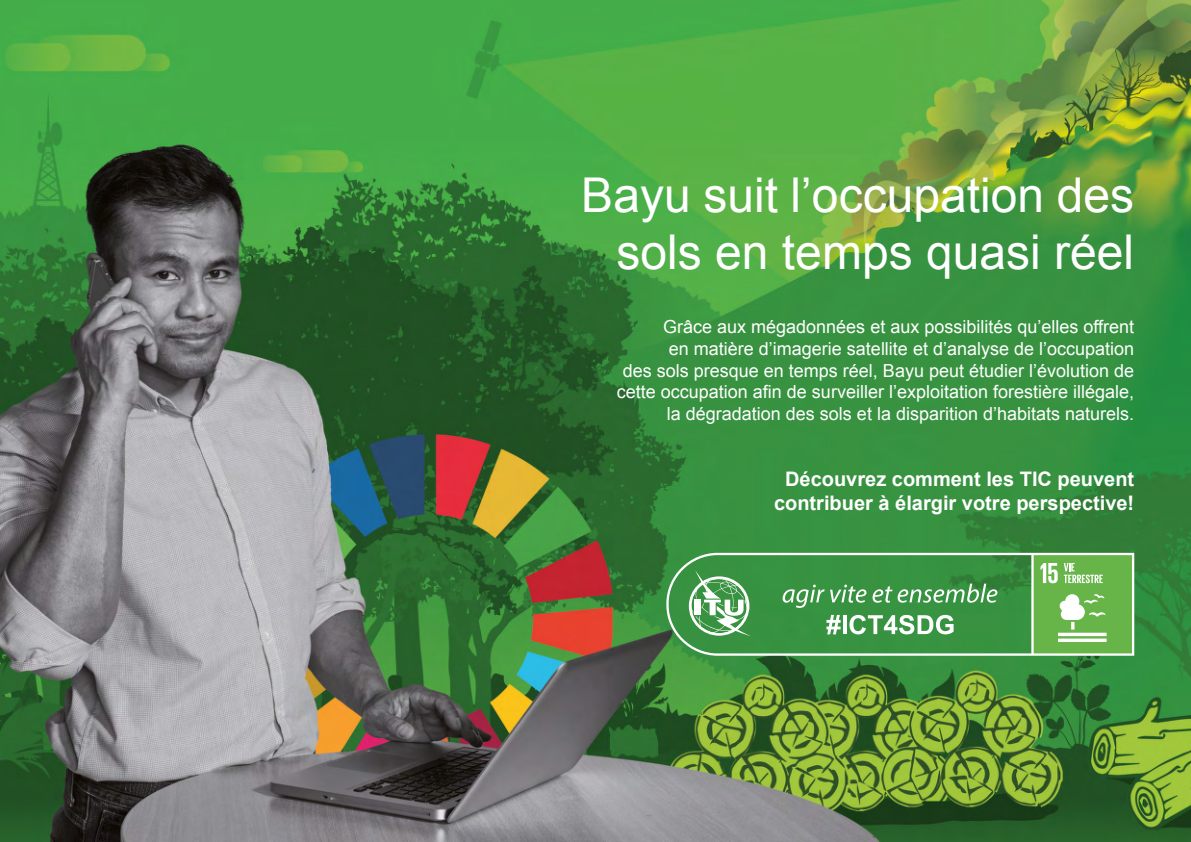
<style>
.page{position:relative;width:1191px;height:842px;background:#fff}
.page>*{position:absolute;margin:0;border:0;box-sizing:border-box;transform-origin:0 0}
.SDGs-title-right{font:48px/57.6px "Arial";color:#fff;text-align:right}
.SDGs-slogan-right{font:700 20px/24px "Arial";color:#fff;text-align:center}
.SDGs-text-right{font:18px/21.6px "Arial";color:#fff;text-align:right}
</style>
<div class="page">
<img style="left:0;top:0;width:1191px;height:842px">
<svg style="left:666px;top:553px;width:468px;height:103px;background:#5da75e"></svg>
<p class="SDGs-title-right" style="left:581px;top:166px;width:554px">Bayu suit l’occupation des sols en temps quasi réel</p>
<p class="SDGs-text-right" style="left:617px;top:316px;width:519px">Grâce aux mégadonnées et aux possibilités qu’elles offrent<br>en matière d’imagerie satellite et d’analyse de l’occupation<br>des sols presque en temps réel, Bayu peut étudier l’évolution de cette occupation afin de surveiller l’exploitation forestière illégale, la dégradation des sols et la disparition d’habitats naturels.</p>
<p class="SDGs-slogan-right" style="left:774px;top:468px;width:362px">Découvrez comment les TIC peuvent contribuer à élargir votre perspective!</p>
</div>
